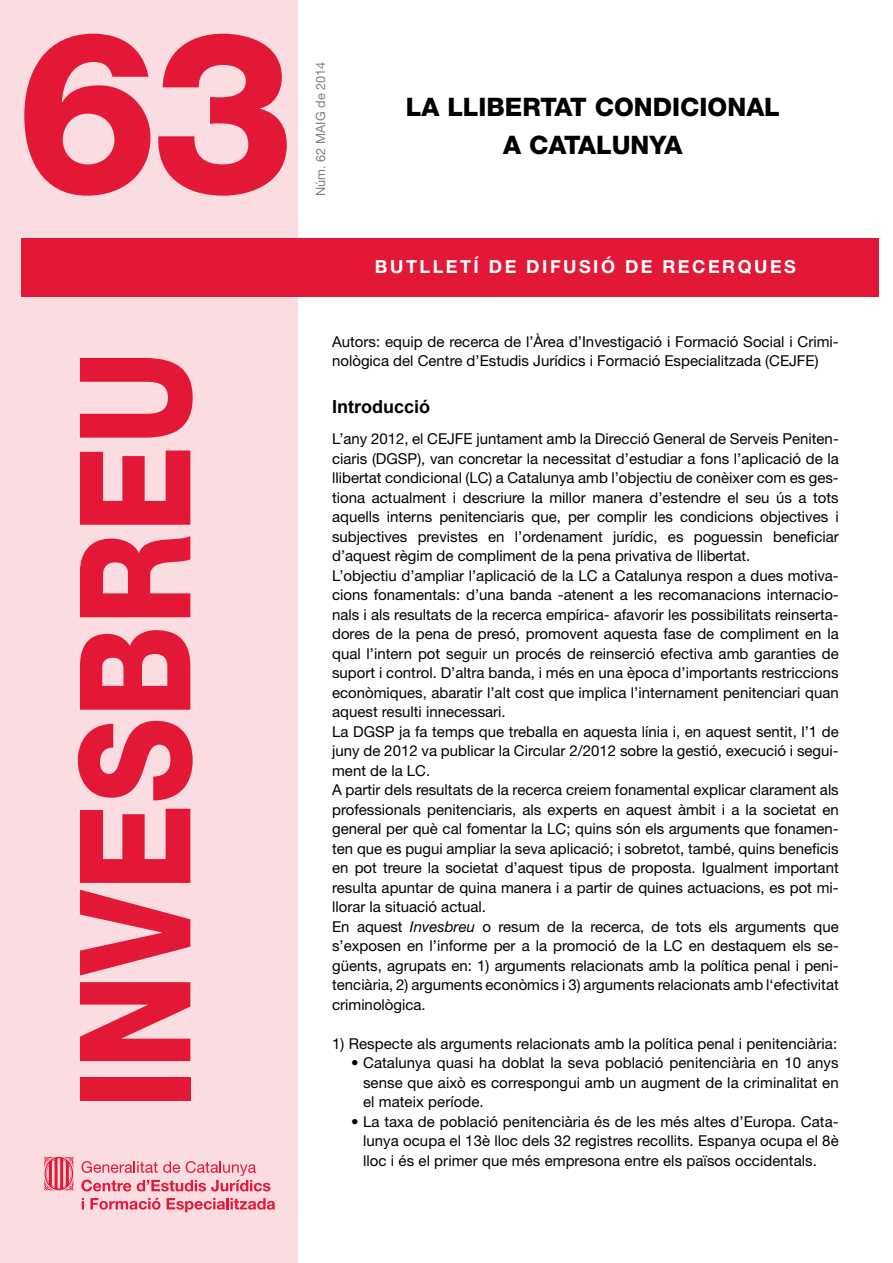
<style>
.page{position:relative;width:893px;height:1263px;background:#fff}
.page>*{position:absolute;margin:0;border:0;box-sizing:border-box;transform-origin:0 0}
.t1{font:800 226.5px "Helvetica Neue LT Std";color:#e31837}
.t2{font:800 154.5px "Helvetica Neue LT Std";color:#e31837;scale:.83 1}
.t3{font:800 25.5px/37.5px "Helvetica Neue LT Std";color:#000;text-align:center}
.t4{font:700 18px "Helvetica Neue LT Std";letter-spacing:.14em;color:#fff}
.t5{font:700 18px "Arial";color:#000}
.t6{font:15px/19.5px "Helvetica Neue LT Std";color:#000}
.t7{font:12.75px "Helvetica Neue LT Std";color:#7e8083}
.s1{font-style:italic}
</style>
<div class="page">
<div style="left:0;top:0;width:298px;height:1263px;background:#fbdce1"></div>
<div style="left:21px;top:238px;width:858px;height:59px;background:#e31837"></div>
<svg style="left:82px;top:1198px;width:2px;height:11px"></svg>
<svg style="left:90px;top:1198px;width:70px;height:11px"></svg>
<svg style="left:167px;top:1198px;width:108px;height:14px"></svg>
<svg style="left:81px;top:1161px;width:189px;height:30px"></svg>
<svg style="left:44px;top:1156px;width:29px;height:35px"></svg>
<h1 class="t1" style="left:16px;top:-22px;width:280px">63</h1>
<h2 class="t2" style="left:43px;top:1109px;width:916px;rotate:-90deg">INVESBREU</h2>
<p class="t7" style="left:313px;top:196px;width:136px;rotate:-90deg">Núm. 62 MAIG de 2014</p>
<h3 class="t3" style="left:406px;top:88px;width:373px">LA LLIBERTAT CONDICIONAL<br>A CATALUNYA</h3>
<p class="t4" style="left:375px;top:256px;width:422px">BUTLLETÍ DE DIFUSIÓ DE RECERQUES</p>
<p class="t6" style="left:332px;top:331px;width:508px">Autors: equip de recerca de l’Àrea d’Investigació i Formació Social i Crimi&shy;nològica del Centre d’Estudis Jurídics i Formació Especialitzada (CEJFE)</p>
<p class="t5" style="left:332px;top:394px;width:100px">Introducció</p>
<p class="t6" style="left:332px;top:429px;width:508px">L’any 2012, el CEJFE juntament amb la Direcció General de Serveis Peniten&shy;ciaris (DGSP), van concretar la necessitat d’estudiar a fons l’aplicació de la llibertat condicional (LC) a Catalunya amb l’objectiu de conèixer com es ges&shy;tiona actualment i descriure la millor manera d’estendre el seu ús a tots aquells interns penitenciaris que, per complir les condicions objectives i subjectives previstes en l’ordenament jurídic, es poguessin beneficiar d’aquest règim de compliment de la pena privativa de llibertat.<br>L’objectiu d’ampliar l’aplicació de la LC a Catalunya respon a dues motiva&shy;cions fonamentals: d’una banda -atenent a les recomanacions internacio&shy;nals i als resultats de la recerca empírica- afavorir les possibilitats reinserta&shy;dores de la pena de presó, promovent aquesta fase de compliment en la qual l’intern pot seguir un procés de reinserció efectiva amb garanties de suport i control. D’altra banda, i més en una època d’importants restriccions econòmiques, abaratir l’alt cost que implica l’internament penitenciari quan aquest resulti innecessari.<br>La DGSP ja fa temps que treballa en aquesta línia i, en aquest sentit, l’1 de juny de 2012 va publicar la Circular 2/2012 sobre la gestió, execució i segui&shy;ment de la LC.<br>A partir dels resultats de la recerca creiem fonamental explicar clarament als professionals penitenciaris, als experts en aquest àmbit i a la societat en general per què cal fomentar la LC; quins són els arguments que fonamen&shy;ten que es pugui ampliar la seva aplicació; i sobretot, també, quins beneficis en pot treure la societat d’aquest tipus de proposta. Igualment important resulta apuntar de quina manera i a partir de quines actuacions, es pot mi&shy;llorar la situació actual.<br>En aquest <span class="s1">Invesbreu</span> o resum de la recerca, de tots els arguments que s’exposen en l’informe per a la promoció de la LC en destaquem els se&shy;güents, agrupats en: 1) arguments relacionats amb la política penal i peni&shy;tenciària, 2) arguments econòmics i 3) arguments relacionats amb l‘efectivitat criminològica.</p>
<p class="t6" style="left:332px;top:1033px;width:507px">1) Respecte als arguments relacionats amb la política penal i penitenciària:</p>
<p class="t6" style="left:363px;top:1053px;width:477px;text-align:justify;text-indent:-12px">• Catalunya quasi ha doblat la seva població penitenciària en 10 anys sense que això es correspongui amb un augment de la criminalitat en el mateix període.</p>
<p class="t6" style="left:363px;top:1111px;width:477px;text-align:justify;text-indent:-12px">• La taxa de població penitenciària és de les més altes d’Europa. Cata&shy;lunya ocupa el 13è lloc dels 32 registres recollits. Espanya ocupa el 8è lloc i és el primer que més empresona entre els països occidentals.</p>
</div>
